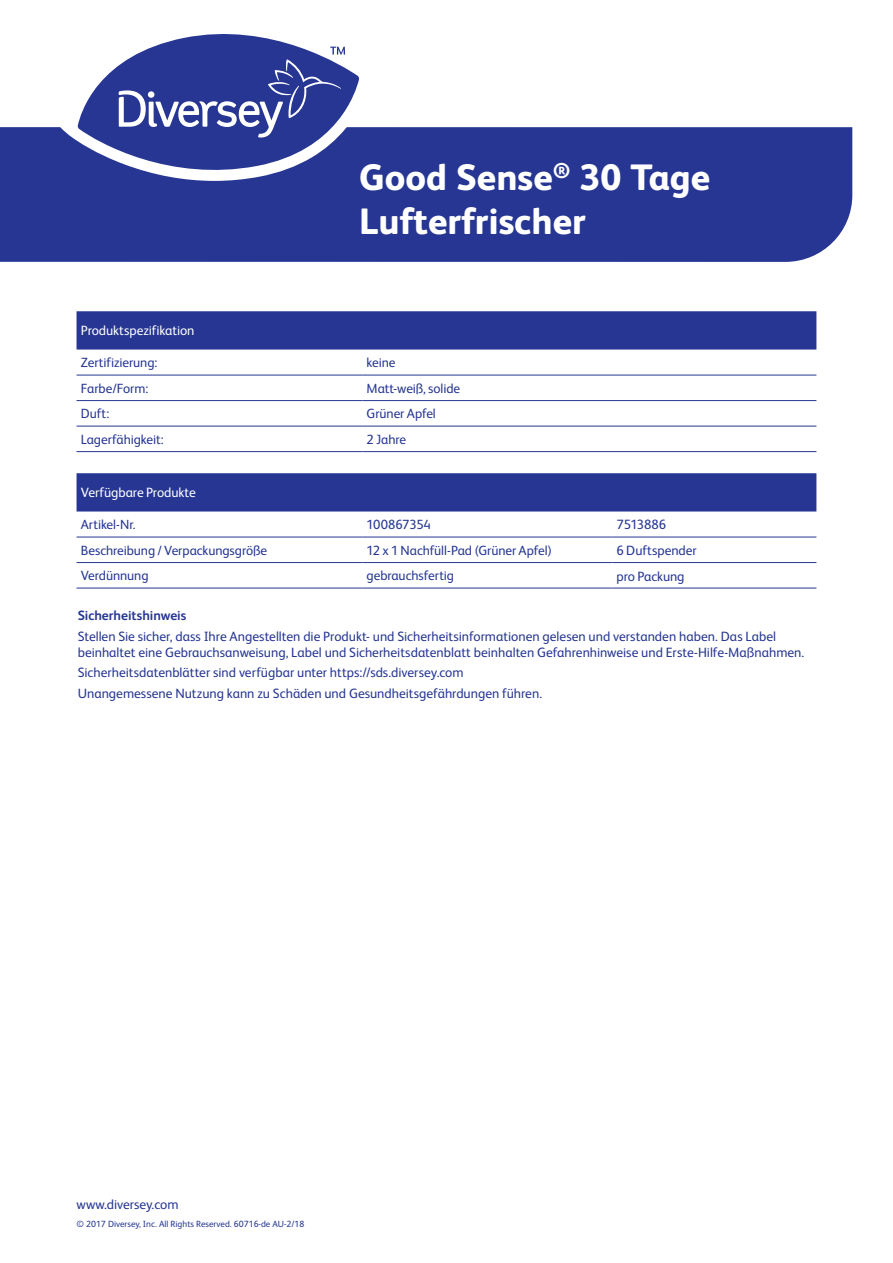
<style>
.page{position:relative;width:893px;height:1263px;background:#fff}
.page>*{position:absolute;margin:0;border:0;box-sizing:border-box;transform-origin:0 0}
.t1{font:800 36.75px "FS Albert Pro";color:#fff}
.Maintext{font:13.5px/16.2px "FS Albert Pro";color:#263692}
.Table_Heads_Bold_Whi{font:13.5px "FS Albert Pro";letter-spacing:-.01em;color:#fff}
.Table_Text_Black{font:13.5px "FS Albert Pro";letter-spacing:-.005em;color:#263692}
.Subheads{font:700 13.5px "FS Albert Pro";letter-spacing:-.005em;color:#263692}
.Table_Text_Black-2{font:13.35px "FS Albert Pro";letter-spacing:-.005em;color:#263692}
.t2{font:9px "FS Albert Pro";color:#263692}
</style>
<div class="page">
<div style="left:0;top:127px;width:852px;height:135px;background:#263692"></div>
<svg style="left:58px;top:78px;width:316px;height:103px"></svg>
<svg style="left:78px;top:34px;width:281px;height:148px;fill:#263692"></svg>
<svg style="left:119px;top:47px;width:226px;height:91px;background:#4a58a4"></svg>
<div style="left:77px;top:311px;width:739px;height:39px;background:#263692"></div>
<hr style="left:77px;top:375px;width:285px;height:1px;background:#263692">
<hr style="left:362px;top:375px;width:454px;height:1px;background:#263692">
<hr style="left:77px;top:400px;width:285px;height:1px;background:#263692">
<hr style="left:362px;top:400px;width:454px;height:1px;background:#263692">
<hr style="left:77px;top:426px;width:285px;height:1px;background:#263692">
<hr style="left:362px;top:426px;width:454px;height:1px;background:#263692">
<hr style="left:77px;top:451px;width:285px;height:1px;background:#263692">
<hr style="left:362px;top:451px;width:454px;height:1px;background:#263692">
<div style="left:77px;top:473px;width:739px;height:38px;background:#263692"></div>
<hr style="left:77px;top:537px;width:285px;height:1px;background:#263692">
<hr style="left:362px;top:537px;width:250px;height:1px;background:#263692">
<hr style="left:612px;top:537px;width:204px;height:1px;background:#263692">
<hr style="left:77px;top:562px;width:285px;height:1px;background:#263692">
<hr style="left:362px;top:562px;width:250px;height:1px;background:#263692">
<hr style="left:612px;top:562px;width:204px;height:1px;background:#263692">
<hr style="left:77px;top:588px;width:285px;height:1px;background:#263692">
<hr style="left:362px;top:588px;width:250px;height:1px;background:#263692">
<hr style="left:612px;top:588px;width:204px;height:1px;background:#263692">
<p class="t1" style="left:359px;top:148px;width:353px">Good Sense<sup>®</sup> 30 Tage</p>
<p class="t1" style="left:359px;top:192px;width:228px">Lufterfrischer</p>
<p class="Table_Heads_Bold_Whi" style="left:81px;top:321px;width:115px">Produktspezifikation</p>
<p class="Table_Text_Black-2" style="left:81px;top:353px;width:78px">Zertifizierung:</p>
<p class="Table_Text_Black-2" style="left:367px;top:353px;width:30px">keine</p>
<p class="Table_Text_Black-2" style="left:81px;top:379px;width:69px">Farbe/Form:</p>
<p class="Table_Text_Black-2" style="left:367px;top:379px;width:95px">Matt-weiß, solide</p>
<p class="Table_Text_Black-2" style="left:81px;top:404px;width:30px">Duft:</p>
<p class="Table_Text_Black-2" style="left:367px;top:404px;width:71px">Grüner Apfel</p>
<p class="Table_Text_Black-2" style="left:81px;top:430px;width:84px">Lagerfähigkeit:</p>
<p class="Table_Text_Black-2" style="left:367px;top:430px;width:41px">2 Jahre</p>
<p class="Table_Heads_Bold_Whi" style="left:81px;top:483px;width:116px">Verfügbare Produkte</p>
<p class="Table_Text_Black-2" style="left:81px;top:515px;width:56px">Artikel-Nr.</p>
<p class="Table_Text_Black-2" style="left:367px;top:515px;width:66px">100867354</p>
<p class="Table_Text_Black" style="left:617px;top:515px;width:51px">7513886</p>
<p class="Table_Text_Black-2" style="left:81px;top:541px;width:188px">Beschreibung / Verpackungsgröße</p>
<p class="Table_Text_Black-2" style="left:367px;top:541px;width:187px">12 x 1 Nachfüll-Pad (Grüner Apfel)</p>
<p class="Table_Text_Black" style="left:617px;top:541px;width:82px">6 Duftspender</p>
<p class="Table_Text_Black-2" style="left:81px;top:566px;width:69px">Verdünnung</p>
<p class="Table_Text_Black-2" style="left:367px;top:566px;width:89px">gebrauchsfertig</p>
<p class="Table_Text_Black" style="left:617px;top:566px;width:70px">pro Packung</p>
<p class="Subheads" style="left:78px;top:606px;width:110px">Sicherheitshinweis</p>
<p class="Maintext" style="left:78px;top:627px;width:728px">Stellen Sie sicher, dass Ihre Angestellten die Produkt- und Sicherheitsinformationen gelesen und verstanden haben. Das Label beinhaltet eine Gebrauchsanweisung, Label und Sicherheitsdatenblatt beinhalten Gefahrenhinweise und Erste-Hilfe-Maßnahmen.</p>
<p class="Maintext" style="left:78px;top:663px;width:387px">Sicherheitsdatenblätter sind verfügbar unter https://sds.diversey.com</p>
<p class="Maintext" style="left:78px;top:684px;width:466px">Unangemessene Nutzung kann zu Schäden und Gesundheitsgefährdungen führen.</p>
<p class="Maintext" style="left:77px;top:1195px;width:104px">www.diversey.com</p>
<p class="t2" style="left:77px;top:1217px;width:229px">© 2017 Diversey, Inc. All Rights Reserved. 60716-de AU-2/18</p>
</div>
